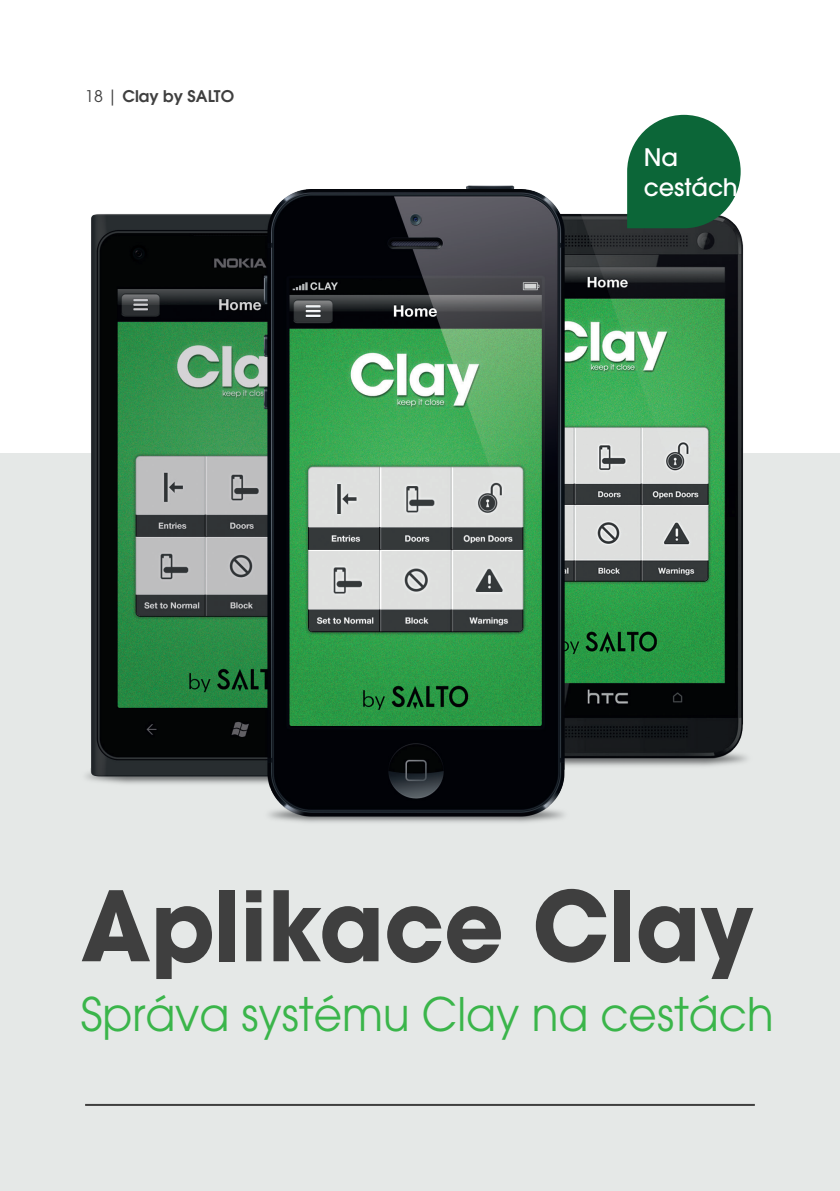
<style>
.page{position:relative;width:840px;height:1191px;background:#fff}
.page>*{position:absolute;margin:0;border:0;box-sizing:border-box;transform-origin:0 0}
.t1{font:700 96px "ITC Avant Garde Pro";color:#3f3f3f;scale:.96 1}
.t2{font:46px "ITC Avant Garde Pro";color:#3ab54a;scale:.95 1}
.t3{font:500 24px/30px "ITC Avant Garde Pro";color:#fff}
.t4{font:600 16px "ITC Avant Garde Pro";color:#3f3f3f}
.s1{font-weight:400}
</style>
<div class="page">
<div style="left:0;top:454px;width:839px;height:737px;background:#e5e8e7"></div>
<img style="left:0;top:114px;width:839px;height:709px">
<svg style="left:626px;top:115px;width:114px;height:113px;background:#2f7a54"></svg>
<hr style="left:85px;top:1104px;width:669px;height:2px;background:#3f3f3f">
<p class="t4" style="left:85px;top:86px;width:150px"><span class="s1">18 |</span> Clay by SALTO</p>
<p class="t3" style="left:643px;top:142px;width:95px">Na cestách</p>
<h1 class="t1" style="left:81px;top:861px;width:701px">Aplikace Clay</h1>
<p class="t2" style="left:81px;top:985px;width:730px">Správa systému Clay na cestách</p>
</div>
